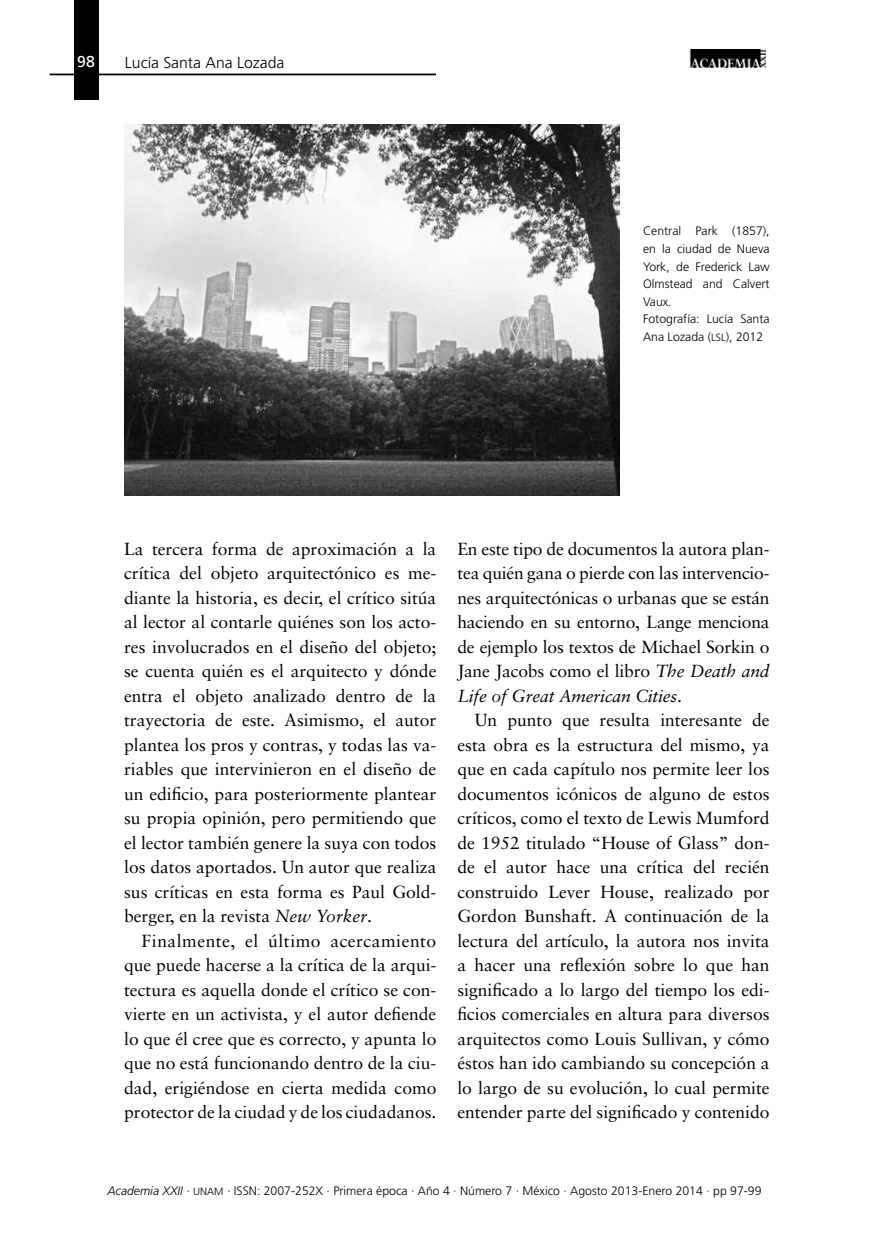
<style>
.page{position:relative;width:869px;height:1241px;background:#fff}
.page>*{position:absolute;margin:0;border:0;box-sizing:border-box;transform-origin:0 0}
.t1{font:17.5px "Sabon";color:#000}
.t2{font:17.5px "Sabon";letter-spacing:.03em;color:#000}
.t3{font:italic 17.5px "Sabon";letter-spacing:-.01em;color:#000}
.t4{font:300 15.75px "Frutiger";color:#000}
.t5{font:15.75px "Frutiger";color:#fff}
.t6{font:300 12.25px/17.5px "Frutiger";color:#000}
.s1{font-size:10.5px}
.s2{font-style:italic}
.s3{font-style:normal}
</style>
<div class="page">
<hr style="left:50px;top:74px;width:386px;height:1px;background:#000">
<div style="left:74px;top:0;width:25px;height:99px;background:#000"></div>
<img style="left:689px;top:50px;width:77px;height:17px">
<img style="left:124px;top:124px;width:495px;height:371px">
<p class="t5" style="left:77px;top:52px;width:19px">98</p>
<p class="t4" style="left:125px;top:54px;width:161px">Lucía Santa Ana Lozada</p>
<p class="t6" style="left:642px;top:222px;width:128px">Central Park (1857), en la ciudad de Nueva<br>York, de Frederick Law<br>Olmstead and Calvert<br>Vaux.<br>Fotografía: Lucía Santa<br>Ana Lozada (<span class="s1">LSL</span>), 2012</p>
<p class="t1" style="left:124px;top:538px;width:313px">La tercera forma de aproximación a la</p>
<p class="t1" style="left:124px;top:562px;width:313px">crítica del objeto arquitectónico es me-</p>
<p class="t1" style="left:124px;top:587px;width:313px">diante la historia, es decir, el crítico sitúa</p>
<p class="t1" style="left:124px;top:611px;width:313px">al lector al contarle quiénes son los acto-</p>
<p class="t1" style="left:124px;top:636px;width:313px">res involucrados en el diseño del objeto;</p>
<p class="t1" style="left:124px;top:660px;width:313px">se cuenta quién es el arquitecto y dónde</p>
<p class="t1" style="left:124px;top:685px;width:313px">entra el objeto analizado dentro de la</p>
<p class="t1" style="left:124px;top:709px;width:313px">trayectoria de este. Asimismo, el autor</p>
<p class="t1" style="left:124px;top:734px;width:313px">plantea los pros y contras, y todas las va-</p>
<p class="t1" style="left:124px;top:758px;width:313px">riables que intervinieron en el diseño de</p>
<p class="t1" style="left:124px;top:783px;width:313px">un edificio, para posteriormente plantear</p>
<p class="t1" style="left:124px;top:807px;width:313px">su propia opinión, pero permitiendo que</p>
<p class="t1" style="left:124px;top:832px;width:313px">el lector también genere la suya con todos</p>
<p class="t1" style="left:124px;top:856px;width:313px">los datos aportados. Un autor que realiza</p>
<p class="t1" style="left:124px;top:881px;width:313px">sus críticas en esta forma es Paul Gold-</p>
<p class="t1" style="left:124px;top:905px;width:249px">berger, en la revista <span class="s2">New Yorker</span>.</p>
<p class="t2" style="left:142px;top:930px;width:296px">Finalmente, el último acercamiento</p>
<p class="t1" style="left:124px;top:954px;width:313px">que puede hacerse a la crítica de la arqui-</p>
<p class="t1" style="left:124px;top:979px;width:313px">tectura es aquella donde el crítico se con-</p>
<p class="t1" style="left:124px;top:1003px;width:313px">vierte en un activista, y el autor defiende</p>
<p class="t1" style="left:124px;top:1028px;width:313px">lo que él cree que es correcto, y apunta lo</p>
<p class="t1" style="left:124px;top:1052px;width:313px">que no está funcionando dentro de la ciu-</p>
<p class="t1" style="left:124px;top:1077px;width:313px">dad, erigiéndose en cierta medida como</p>
<p class="t1" style="left:124px;top:1101px;width:313px">protector de la ciudad y de los ciudadanos.</p>
<p class="t1" style="left:457px;top:538px;width:313px">En este tipo de documentos la autora plan-</p>
<p class="t1" style="left:457px;top:562px;width:313px">tea quién gana o pierde con las intervencio-</p>
<p class="t1" style="left:457px;top:587px;width:313px">nes arquitectónicas o urbanas que se están</p>
<p class="t1" style="left:457px;top:611px;width:313px">haciendo en su entorno, Lange menciona</p>
<p class="t1" style="left:457px;top:636px;width:313px">de ejemplo los textos de Michael Sorkin o</p>
<p class="t1" style="left:457px;top:660px;width:313px">Jane Jacobs como el libro <span class="s2">The Death and</span></p>
<p class="t3" style="left:457px;top:685px;width:226px">Life of Great American Cities<span class="s3">.</span></p>
<p class="t1" style="left:474px;top:709px;width:296px">Un punto que resulta interesante de</p>
<p class="t1" style="left:457px;top:734px;width:313px">esta obra es la estructura del mismo, ya</p>
<p class="t1" style="left:457px;top:758px;width:313px">que en cada capítulo nos permite leer los</p>
<p class="t1" style="left:457px;top:783px;width:313px">documentos icónicos de alguno de estos</p>
<p class="t1" style="left:457px;top:807px;width:313px">críticos, como el texto de Lewis Mumford</p>
<p class="t1" style="left:457px;top:832px;width:313px">de 1952 titulado “House of Glass” don-</p>
<p class="t1" style="left:457px;top:856px;width:313px">de el autor hace una crítica del recién</p>
<p class="t1" style="left:457px;top:881px;width:313px">construido Lever House, realizado por</p>
<p class="t1" style="left:457px;top:905px;width:313px">Gordon Bunshaft. A continuación de la</p>
<p class="t1" style="left:457px;top:930px;width:313px">lectura del artículo, la autora nos invita</p>
<p class="t1" style="left:457px;top:954px;width:313px">a hacer una reflexión sobre lo que han</p>
<p class="t1" style="left:457px;top:979px;width:313px">significado a lo largo del tiempo los edi-</p>
<p class="t1" style="left:457px;top:1003px;width:313px">ficios comerciales en altura para diversos</p>
<p class="t1" style="left:457px;top:1028px;width:313px">arquitectos como Louis Sullivan, y cómo</p>
<p class="t1" style="left:457px;top:1052px;width:313px">éstos han ido cambiando su concepción a</p>
<p class="t1" style="left:457px;top:1077px;width:313px">lo largo de su evolución, lo cual permite</p>
<p class="t1" style="left:457px;top:1101px;width:313px">entender parte del significado y contenido</p>
<p class="t6" style="left:107px;top:1181px;width:655px"><span class="s2">Academia XXII ·</span> <span class="s1">UNAM</span> <span class="s2">·</span> ISSN: 2007-252X · Primera época · Año 4 · Número 7 · México · Agosto 2013-Enero 2014 · pp 97-99</p>
</div>
